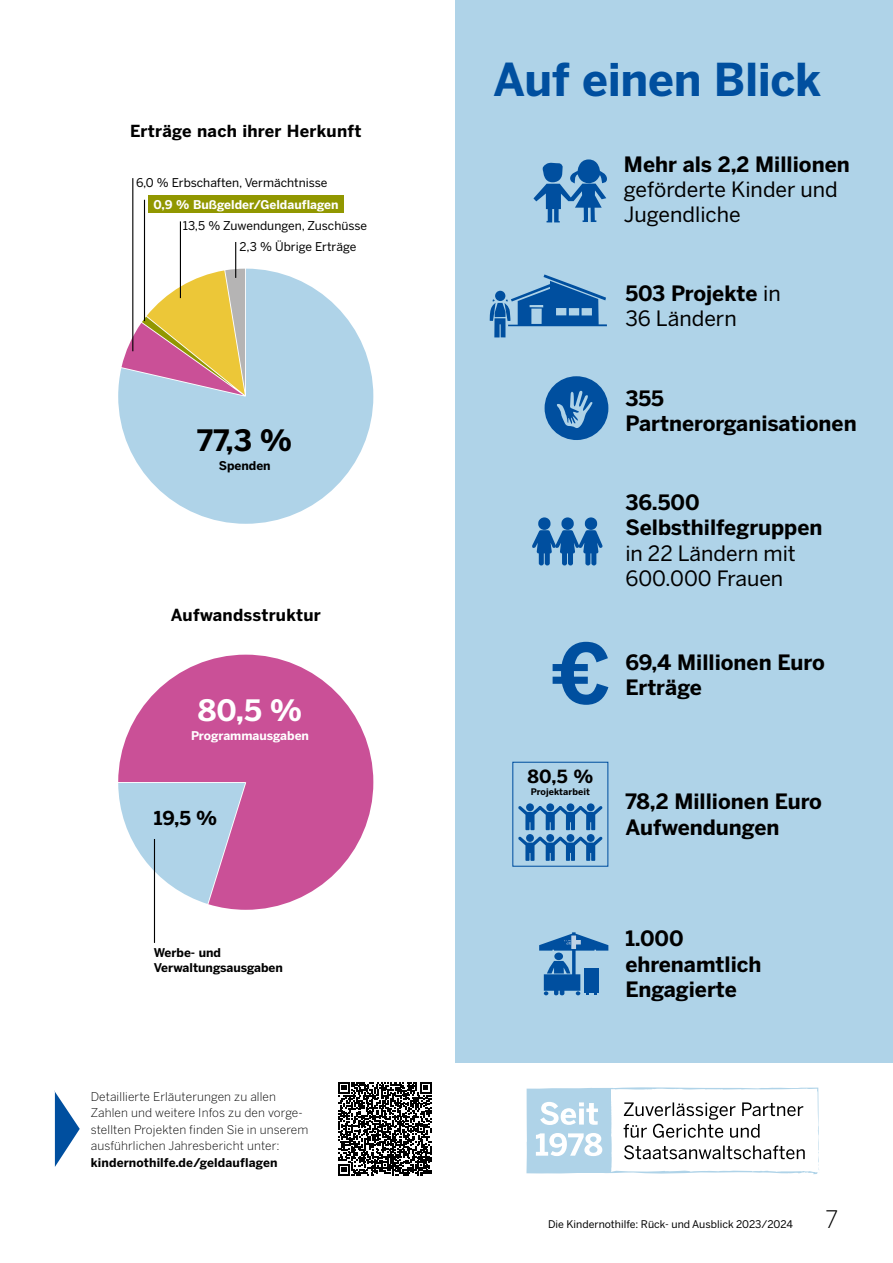
<style>
.page{position:relative;width:893px;height:1263px;background:#fff}
.page>*{position:absolute;margin:0;border:0;box-sizing:border-box;transform-origin:0 0}
.t1{font:700 45px "Benton Sans";letter-spacing:-.01em;color:#004f9f}
.t2{font:700 29.25px "Benton Sans";color:#fff}
.t3{font:700 29.25px "Benton Sans";color:#000}
.t4{font:300 24px "Benton Sans";color:#000}
.t5{font:700 21px/25.2px "Benton Sans";color:#000}
.t6{font:21px/25.2px "Benton Sans";color:#000}
.t7{font:700 19.05px "Benton Sans";color:#000}
.t8{font:700 18px "Benton Sans";color:#000}
.t9{font:700 16.5px "Benton Sans";letter-spacing:.015em;color:#000}
.t10{font:300 12px/16.5px "Benton Sans";letter-spacing:.01em;color:#000}
.t11{font:12px/20.5px "Benton Sans";color:#000}
.t12{font:700 12px/15px "Benton Sans";color:#000}
.t13{font:700 12px "Benton Sans";color:#fff}
.t14{font:10.5px "Benton Sans";color:#000}
.t15{font:700 9px "Benton Sans";letter-spacing:.01em;color:#000}
.s1{font-weight:400}
</style>
<div class="page">
<div style="left:455px;top:0;width:438px;height:1062px;background:#afd3e8"></div>
<svg style="left:118px;top:655px;width:255px;height:255px;fill:#ca5097"></svg>
<svg style="left:118px;top:269px;width:255px;height:255px;fill:#afd3e8"></svg>
<svg style="left:122px;top:269px;width:123px;height:126px"></svg>
<svg style="left:533px;top:159px;width:74px;height:63px"></svg>
<div style="left:512px;top:762px;width:96px;height:105px;border:1px solid #004f9f"></div>
<svg style="left:518px;top:803px;width:85px;height:58px"></svg>
<svg style="left:553px;top:642px;width:55px;height:63px"></svg>
<svg style="left:539px;top:932px;width:69px;height:63px"></svg>
<svg style="left:489px;top:274px;width:118px;height:63px"></svg>
<svg style="left:526px;top:1087px;width:293px;height:87px"></svg>
<div style="left:148px;top:196px;width:196px;height:17px;background:#919700"></div>
<hr style="left:132px;top:178px;width:1px;height:173px;background:#000">
<hr style="left:144px;top:200px;width:1px;height:121px;background:#000">
<hr style="left:180px;top:221px;width:1px;height:77px;background:#000">
<hr style="left:235px;top:242px;width:1px;height:36px;background:#000">
<hr style="left:154px;top:839px;width:1px;height:104px;background:#000">
<svg style="left:544px;top:376px;width:64px;height:64px"></svg>
<svg style="left:54px;top:1091px;width:26px;height:76px"></svg>
<svg style="left:532px;top:517px;width:71px;height:48px"></svg>
<svg style="left:338px;top:1082px;width:93px;height:93px"></svg>
<p class="t9" style="left:130px;top:121px;width:233px">Erträge nach ihrer Herkunft</p>
<p class="t11" style="left:136px;top:172px;width:193px">6,0 % Erbschaften, Vermächtnisse</p>
<p class="t13" style="left:153px;top:197px;width:187px">0,9 % Bußgelder/Geldauflagen</p>
<p class="t11" style="left:239px;top:215px;width:129px;text-indent:-56px">13,5 % Zuwendungen, Zuschüsse<br>2,3 % Übrige Erträge</p>
<h2 class="t3" style="left:197px;top:422px;width:97px">77,3 %</h2>
<p class="t12" style="left:219px;top:458px;width:53px">Spenden</p>
<p class="t9" style="left:171px;top:605px;width:152px">Aufwandsstruktur</p>
<h2 class="t2" style="left:198px;top:693px;width:106px">80,5 %</h2>
<p class="t13" style="left:191px;top:729px;width:120px">Programmausgaben</p>
<p class="t7" style="left:154px;top:806px;width:65px">19,5 %</p>
<p class="t12" style="left:154px;top:945px;width:130px">Werbe- und<br>Verwaltungsausgaben</p>
<p class="t10" style="left:91px;top:1088px;width:219px">Detaillierte Erläuterungen zu allen Zahlen und weitere Infos zu den vorge&shy;stellten Projekten finden Sie in unserem ausführlichen Jahresbericht unter:</p>
<p class="t12" style="left:91px;top:1154px;width:188px">kindernothilfe.de/geldauflagen</p>
<h1 class="t1" style="left:493px;top:53px;width:330px">Auf einen Blick</h1>
<p class="t5" style="left:624px;top:151px;width:227px">Mehr als 2,2 Millionen</p>
<p class="t6" style="left:624px;top:176px;width:215px">geförderte Kinder und<br>Jugendliche</p>
<p class="t5" style="left:625px;top:281px;width:157px">503 Projekte <span class="s1">in<br>36 Ländern</span></p>
<p class="t5" style="left:625px;top:385px;width:233px">355<br>Partnerorganisationen</p>
<p class="t5" style="left:625px;top:490px;width:199px">36.500<br>Selbsthilfegruppen</p>
<p class="t6" style="left:625px;top:540px;width:172px">in 22 Ländern mit<br>600.000 Frauen</p>
<p class="t8" style="left:527px;top:766px;width:67px">80,5 %</p>
<p class="t15" style="left:531px;top:786px;width:61px">Projektarbeit</p>
<p class="t5" style="left:625px;top:649px;width:201px">69,4 Millionen Euro<br>Erträge</p>
<p class="t5" style="left:625px;top:789px;width:198px">78,2 Millionen Euro<br>Aufwendungen</p>
<p class="t5" style="left:625px;top:926px;width:138px">1.000 ehrenamtlich<br>Engagierte</p>
<p class="t14" style="left:548px;top:1218px;width:246px">Die Kindernothilfe: Rück- und Ausblick 2023/2024</p>
<p class="t4" style="left:825px;top:1205px;width:15px">7</p>
</div>
